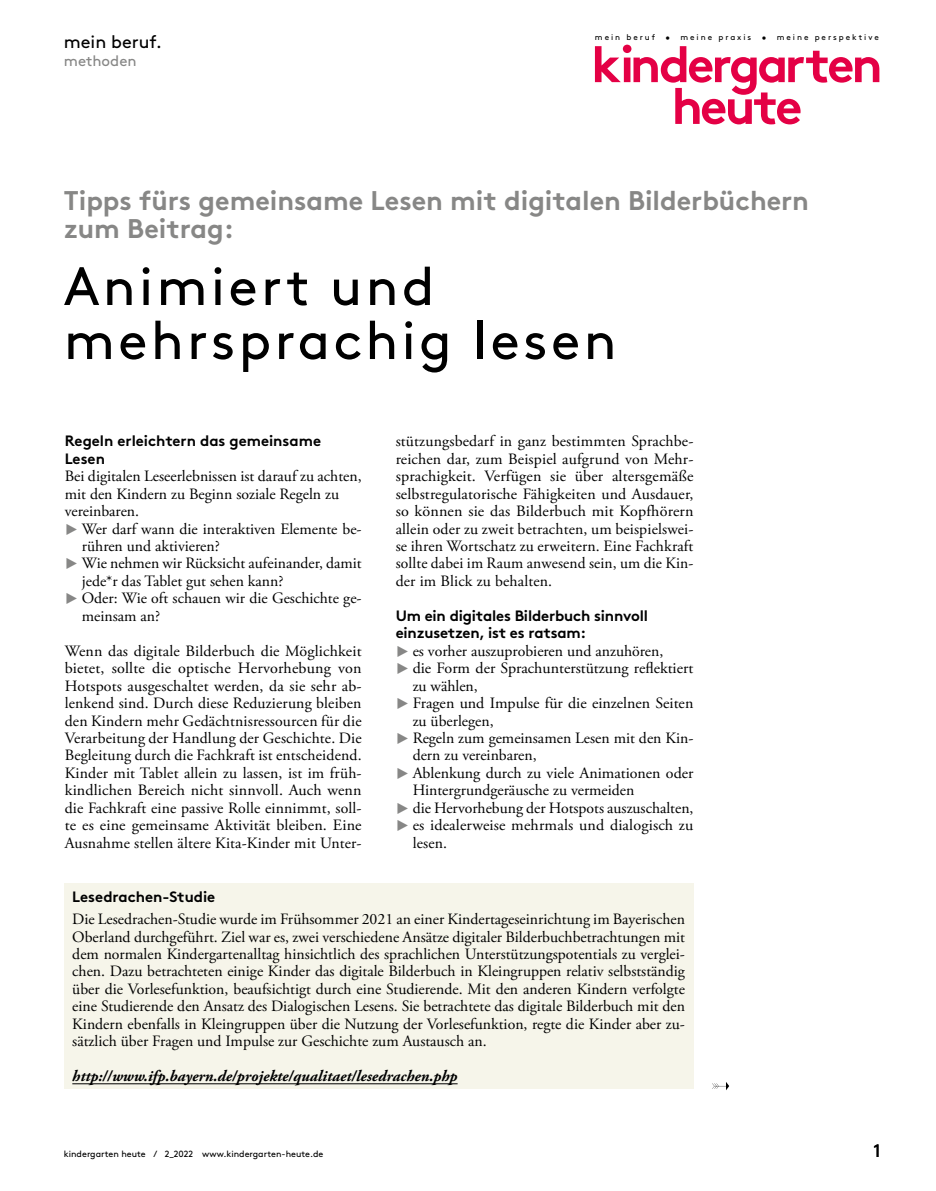
<style>
.page{position:relative;width:936px;height:1191px;background:#fff}
.page>*{position:absolute;margin:0;border:0;box-sizing:border-box;transform-origin:0 0}
.t1{font:54px/54px "Brown";letter-spacing:.06em;color:#000}
.t2{font:700 27px/28.5px "Brown";color:#878786}
.t3{font:18px "Brown";color:#000}
.t4{font:15.75px/17.4px "Adobe Garamond Pro";color:#000;text-align:justify}
.t5{font:italic 700 15.75px "Adobe Garamond Pro";color:#000}
.t6{font:700 15px/17.4px "Brown";letter-spacing:-.01em;color:#000}
.t7{font:15px "Brown";color:#878786}
.t8{font:9px "Brown";color:#000}
.t9{font:8.25px "Brown";letter-spacing:.24em;color:#000}
.s1{font-family:"A Zapf";font-size:25.5px;color:#878786}
</style>
<div class="page">
<div style="left:64px;top:883px;width:629px;height:206px;background:#f6f5ea"></div>
<hr style="left:72px;top:1083px;width:385px;height:1px;background:#000">
<svg style="left:595px;top:45px;width:284px;height:79px"></svg>
<svg style="left:712px;top:1082px;width:17px;height:8px"></svg>
<p class="t3" style="left:64px;top:28px;width:100px">mein beruf.</p>
<p class="t7" style="left:64px;top:49px;width:74px">methoden</p>
<p class="t9" style="left:595px;top:31px;width:77px">mein beruf •</p>
<p class="t9" style="left:680px;top:31px;width:72px">meine praxis</p>
<p class="t9" style="left:761px;top:31px;width:119px">• meine perspektive</p>
<h2 class="t2" style="left:64px;top:183px;width:746px">Tipps fürs gemeinsame Lesen mit digitalen Bilderbüchern zum Beitrag:</h2>
<h1 class="t1" style="left:64px;top:255px;width:554px">Animiert und mehrsprachig lesen</h1>
<p class="t6" style="left:65px;top:431px;width:258px">Regeln erleichtern das gemeinsame<br>Lesen</p>
<p class="t4" style="left:65px;top:468px;width:298px">Bei digitalen Leseerlebnissen ist darauf zu achten,</p>
<p class="t4" style="left:65px;top:485px;width:276px">mit den Kindern zu Beginn soziale Regeln zu</p>
<p class="t4" style="left:65px;top:503px;width:76px">vereinbaren.</p>
<p class="t4" style="left:65px;top:520px;width:298px"><span class="s1">¤</span> Wer darf wann die interaktiven Elemente be-</p>
<p class="t4" style="left:82px;top:538px;width:139px">rühren und aktivieren?</p>
<p class="t4" style="left:65px;top:555px;width:298px"><span class="s1">¤</span> Wie nehmen wir Rücksicht aufeinander, damit</p>
<p class="t4" style="left:82px;top:573px;width:203px">jede*r das Tablet gut sehen kann?</p>
<p class="t4" style="left:65px;top:590px;width:298px"><span class="s1">¤</span> Oder: Wie oft schauen wir die Geschichte ge-</p>
<p class="t4" style="left:82px;top:607px;width:80px">meinsam an?</p>
<p class="t4" style="left:65px;top:642px;width:298px">Wenn das digitale Bilderbuch die Möglichkeit bietet, sollte die optische Hervorhebung von Hotspots ausgeschaltet werden, da sie sehr ab&shy;lenkend sind. Durch diese Reduzierung bleiben den Kindern mehr Gedächtnisressourcen für die Verarbeitung der Handlung der Geschichte. Die Begleitung durch die Fachkraft ist entscheidend.<br>Kinder mit Tablet allein zu lassen, ist im früh&shy;kindlichen Bereich nicht sinnvoll. Auch wenn die Fachkraft eine passive Rolle einnimmt, soll&shy;te es eine gemeinsame Aktivität bleiben. Eine Ausnahme stellen ältere Kita-Kinder mit Unter-</p>
<p class="t4" style="left:395px;top:433px;width:299px">stützungsbedarf in ganz bestimmten Sprachbe&shy;reichen dar, zum Beispiel aufgrund von Mehr&shy;sprachigkeit. Verfügen sie über altersgemäße selbstregulatorische Fähigkeiten und Ausdauer, so können sie das Bilderbuch mit Kopfhörern allein oder zu zweit betrachten, um beispielswei&shy;se ihren Wortschatz zu erweitern. Eine Fachkraft sollte dabei im Raum anwesend sein, um die Kin&shy;der im Blick zu behalten.</p>
<p class="t6" style="left:395px;top:605px;width:254px">Um ein digitales Bilderbuch sinnvoll einzusetzen, ist es ratsam:</p>
<p class="t4" style="left:395px;top:642px;width:269px"><span class="s1">¤</span> es vorher auszuprobieren und anzuhören,</p>
<p class="t4" style="left:395px;top:660px;width:299px"><span class="s1">¤</span> die Form der Sprachunterstützung reflektiert</p>
<p class="t4" style="left:412px;top:677px;width:67px">zu wählen,</p>
<p class="t4" style="left:395px;top:695px;width:299px"><span class="s1">¤</span> Fragen und Impulse für die einzelnen Seiten</p>
<p class="t4" style="left:412px;top:712px;width:82px">zu überlegen,</p>
<p class="t4" style="left:395px;top:730px;width:299px"><span class="s1">¤</span> Regeln zum gemeinsamen Lesen mit den Kin-</p>
<p class="t4" style="left:412px;top:747px;width:125px">dern zu vereinbaren,</p>
<p class="t4" style="left:395px;top:765px;width:299px"><span class="s1">¤</span> Ablenkung durch zu viele Animationen oder</p>
<p class="t4" style="left:412px;top:782px;width:223px">Hintergrundgeräusche zu vermeiden</p>
<p class="t4" style="left:395px;top:799px;width:299px"><span class="s1">¤</span> die Hervorhebung der Hotspots auszuschalten,</p>
<p class="t4" style="left:395px;top:817px;width:299px"><span class="s1">¤</span> es idealerweise mehrmals und dialogisch zu</p>
<p class="t4" style="left:412px;top:834px;width:36px">lesen.</p>
<p class="t6" style="left:72px;top:887px;width:144px">Lesedrachen-Studie</p>
<p class="t4" style="left:72px;top:911px;width:614px">Die Lesedrachen-Studie wurde im Frühsommer 2021 an einer Kindertageseinrichtung im Bayerischen Oberland durchgeführt. Ziel war es, zwei verschiedene Ansätze digitaler Bilderbuchbetrachtungen mit dem normalen Kindergartenalltag hinsichtlich des sprachlichen Unterstützungspotentials zu verglei&shy;chen. Dazu betrachteten einige Kinder das digitale Bilderbuch in Kleingruppen relativ selbstständig über die Vorlesefunktion, beaufsichtigt durch eine Studierende. Mit den anderen Kindern verfolgte eine Studierende den Ansatz des Dialogischen Lesens. Sie betrachtete das digitale Bilderbuch mit den Kindern ebenfalls in Kleingruppen über die Nutzung der Vorlesefunktion, regte die Kinder aber zu&shy;sätzlich über Fragen und Impulse zur Geschichte zum Austausch an.</p>
<p class="t5" style="left:72px;top:1066px;width:387px">http://www.ifp.bayern.de/projekte/qualitaet/lesedrachen.php</p>
<p class="t8" style="left:64px;top:1147px;width:261px">kindergarten heute / 2_2022 www.kindergarten-heute.de</p>
<p class="t3" style="left:873px;top:1137px;width:9px">1</p>
</div>
